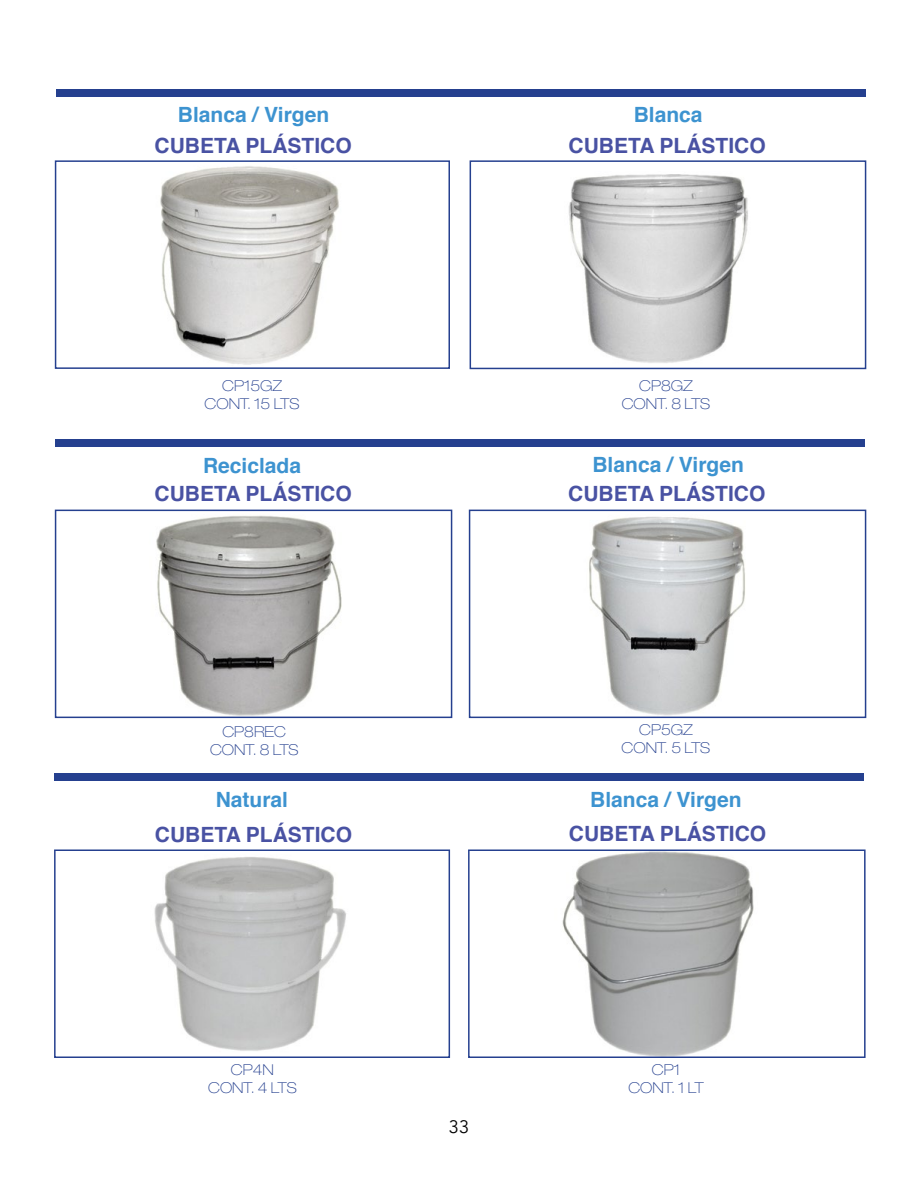
<style>
.page{position:relative;width:918px;height:1188px;background:#fff}
.page>*{position:absolute;margin:0;border:0;box-sizing:border-box;transform-origin:0 0}
.t1{font:700 21px "Helvetica";color:#4952a3}
.t2{font:700 21px "Helvetica";color:#3d93d0}
.t3{font:18px "Avenir";color:#000}
.t4{font:100 expanded 15px/18px "Helvetica Neue LT Pro";color:#25408f;text-align:center}
</style>
<div class="page">
<img style="left:160px;top:166px;width:179px;height:199px">
<div style="left:55px;top:160px;width:395px;height:209px;border:2px solid #25408f"></div>
<img style="left:156px;top:515px;width:186px;height:200px">
<div style="left:55px;top:510px;width:397px;height:208px;border:2px solid #25408f"></div>
<img style="left:589px;top:517px;width:156px;height:198px">
<div style="left:469px;top:510px;width:397px;height:208px;border:2px solid #25408f"></div>
<div style="left:55px;top:440px;width:810px;height:7px;background:#25408f"></div>
<div style="left:56px;top:89px;width:810px;height:7px;background:#25408f"></div>
<img style="left:569px;top:174px;width:179px;height:189px">
<div style="left:470px;top:160px;width:396px;height:209px;border:2px solid #25408f"></div>
<img style="left:154px;top:857px;width:192px;height:194px">
<div style="left:54px;top:849px;width:396px;height:209px;border:2px solid #25408f"></div>
<img style="left:562px;top:852px;width:192px;height:203px">
<div style="left:468px;top:849px;width:398px;height:209px;border:2px solid #25408f"></div>
<div style="left:54px;top:774px;width:810px;height:7px;background:#25408f"></div>
<p class="t2" style="left:178px;top:98px;width:153px">Blanca / Virgen</p>
<p class="t2" style="left:634px;top:98px;width:70px">Blanca</p>
<p class="t1" style="left:155px;top:129px;width:199px">CUBETA PLÁSTICO</p>
<p class="t1" style="left:569px;top:129px;width:199px">CUBETA PLÁSTICO</p>
<p class="t4" style="left:205px;top:377px;width:96px">CP15GZ<br>CONT. 15 LTS</p>
<p class="t4" style="left:622px;top:377px;width:90px">CP8GZ<br>CONT. 8 LTS</p>
<p class="t2" style="left:203px;top:449px;width:100px">Reciclada</p>
<p class="t2" style="left:593px;top:448px;width:153px">Blanca / Virgen</p>
<p class="t1" style="left:155px;top:477px;width:199px">CUBETA PLÁSTICO</p>
<p class="t1" style="left:568px;top:477px;width:199px">CUBETA PLÁSTICO</p>
<p class="t4" style="left:210px;top:723px;width:90px">CP8REC<br>CONT. 8 LTS</p>
<p class="t4" style="left:622px;top:721px;width:90px">CP5GZ<br>CONT. 5 LTS</p>
<p class="t2" style="left:216px;top:783px;width:74px">Natural</p>
<p class="t1" style="left:155px;top:818px;width:199px">CUBETA PLÁSTICO</p>
<p class="t2" style="left:590px;top:783px;width:153px">Blanca / Virgen</p>
<p class="t1" style="left:569px;top:817px;width:199px">CUBETA PLÁSTICO</p>
<p class="t4" style="left:208px;top:1061px;width:90px">CP4N<br>CONT. 4 LTS</p>
<p class="t3" style="left:449px;top:1116px;width:22px">33</p>
<p class="t4" style="left:628px;top:1061px;width:77px">CP1<br>CONT. 1 LT</p>
</div>
